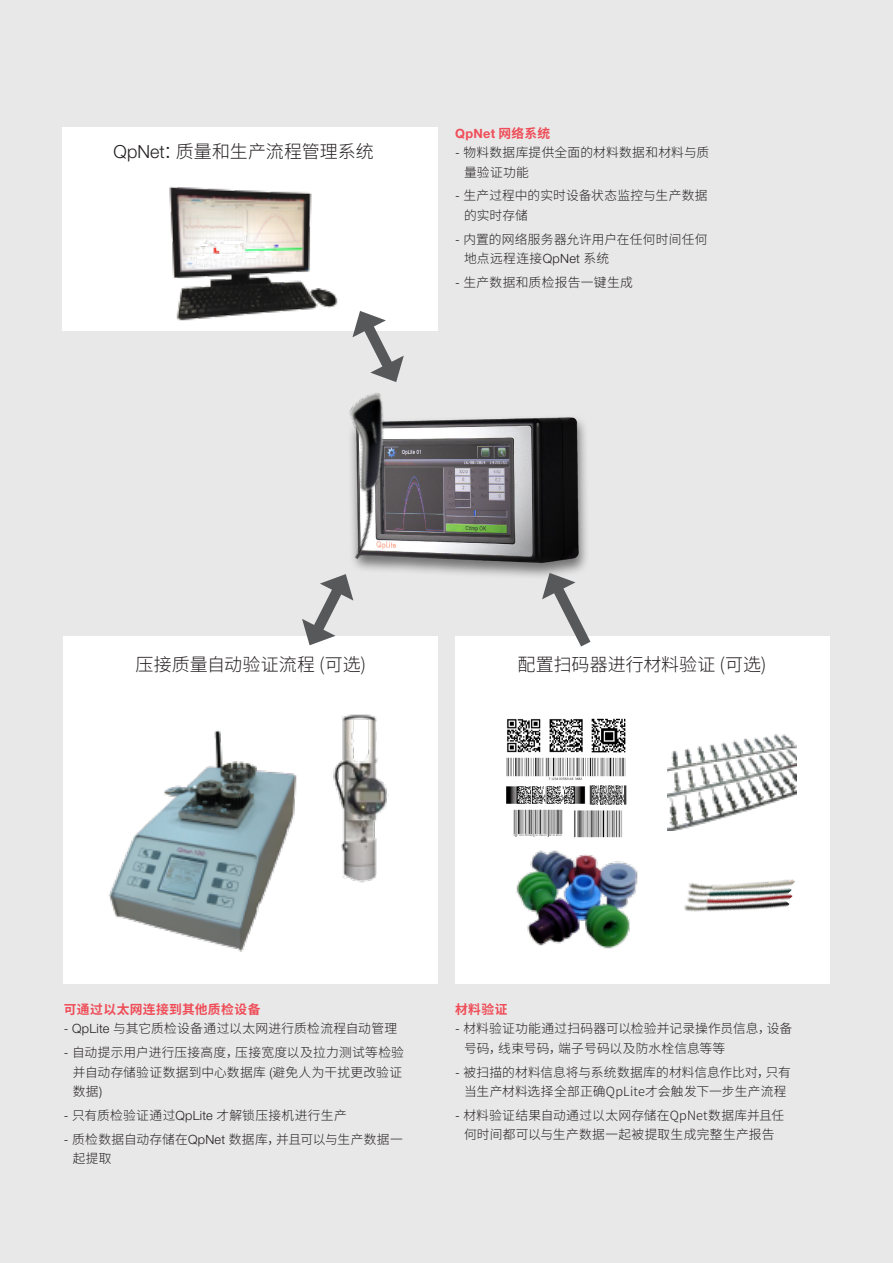
<style>
.page{position:relative;width:893px;height:1263px;background:#e8e8e8}
.page>*{position:absolute;margin:0;border:0;box-sizing:border-box;transform-origin:0 0}
.Legende{font:300 18px "Source Han Sans CN";letter-spacing:.005em;color:#231f20}
.Legende-2{font:300 12.75px/19.5px "Source Han Sans CN";letter-spacing:.015em;color:#231f20}
.Legende-3{font:700 12.75px "Source Han Sans CN";letter-spacing:.035em;color:#ef4d58}
.Legende-4{font:700 12.75px "Helvetica Neue LT Std";letter-spacing:.025em;color:#ef4d58}
.s1{font-family:"Helvetica Neue LT Std"}
.s2{font-family:"Source Han Sans CN"}
</style>
<div class="page">
<div style="left:62px;top:128px;width:376px;height:203px;background:#fff"></div>
<div style="left:64px;top:636px;width:374px;height:348px;background:#fff"></div>
<div style="left:455px;top:636px;width:374px;height:348px;background:#fff"></div>
<img style="left:169px;top:186px;width:169px;height:135px">
<img style="left:354px;top:417px;width:233px;height:160px">
<img style="left:349px;top:393px;width:97px;height:168px">
<img style="left:109px;top:730px;width:188px;height:222px">
<img style="left:333px;top:714px;width:56px;height:169px">
<img style="left:506px;top:718px;width:121px;height:120px">
<img style="left:516px;top:850px;width:122px;height:99px">
<img style="left:668px;top:734px;width:129px;height:97px">
<img style="left:728px;top:879px;width:62px;height:32px">
<img style="left:684px;top:883px;width:44px;height:26px">
<img style="left:684px;top:909px;width:50px;height:3px">
<svg style="left:352px;top:311px;width:52px;height:71px"></svg>
<svg style="left:302px;top:574px;width:52px;height:72px"></svg>
<svg style="left:541px;top:570px;width:50px;height:77px"></svg>
<p class="Legende" style="left:113px;top:141px;width:262px"><span class="s1">QpNet</span>：质量和生产流程管理系统</p>
<p class="Legende-4" style="left:455px;top:125px;width:97px">QpNet <span class="s2">网络系统</span></p>
<p class="Legende-2" style="left:464px;top:143px;width:247px;text-indent:-9px"><span class="s1">-</span> 物料数据库提供全面的材料数据和材料与质量验证功能</p>
<p class="Legende-2" style="left:464px;top:186px;width:245px;text-indent:-9px"><span class="s1">-</span> 生产过程中的实时设备状态监控与生产数据的实时存储</p>
<p class="Legende-2" style="left:464px;top:230px;width:245px;text-indent:-9px"><span class="s1">-</span> 内置的网络服务器允许用户在任何时间任何地点远程连接<span class="s1">QpNet</span> 系统</p>
<p class="Legende-2" style="left:455px;top:273px;width:179px"><span class="s1">-</span> 生产数据和质检报告一键生成</p>
<p class="Legende" style="left:136px;top:654px;width:232px">压接质量自动验证流程 (可选)</p>
<p class="Legende" style="left:518px;top:654px;width:250px">配置扫码器进行材料验证 (可选)</p>
<p class="Legende-3" style="left:64px;top:1002px;width:198px">可通过以太网连接到其他质检设备</p>
<p class="Legende-2" style="left:64px;top:1019px;width:335px"><span class="s1">- QpLite</span> 与其它质检设备通过以太网进行质检流程自动管理</p>
<p class="Legende-2" style="left:73px;top:1043px;width:333px;text-indent:-9px"><span class="s1">-</span> 自动提示用户进行压接高度，压接宽度以及拉力测试等检验并自动存储验证数据到中心数据库 <span class="s1">(</span>避免人为干扰更改验证数据<span class="s1">)</span></p>
<p class="Legende-2" style="left:64px;top:1105px;width:284px"><span class="s1">-</span> 只有质检验证通过<span class="s1">QpLite</span> 才解锁压接机进行生产</p>
<p class="Legende-2" style="left:73px;top:1129px;width:332px;text-indent:-9px"><span class="s1">-</span> 质检数据自动存储在<span class="s1">QpNet</span> 数据库，并且可以与生产数据一起提取</p>
<p class="Legende-3" style="left:455px;top:1002px;width:54px">材料验证</p>
<p class="Legende-2" style="left:464px;top:1019px;width:330px;text-indent:-9px"><span class="s1">-</span> 材料验证功能通过扫码器可以检验并记录操作员信息，设备号码，线束号码，端子号码以及防水栓信息等等</p>
<p class="Legende-2" style="left:455px;top:1062px;width:337px;text-align:center"><span class="s1">-</span> 被扫描的材料信息将与系统数据库的材料信息作比对，只有当生产材料选择全部正确QpLite才会触发下一步生产流程</p>
<p class="Legende-2" style="left:455px;top:1105px;width:331px;text-align:center"><span class="s1">-</span> 材料验证结果自动通过以太网存储在QpNet数据库并且任何时间都可以与生产数据一起被提取生成完整生产报告</p>
</div>
